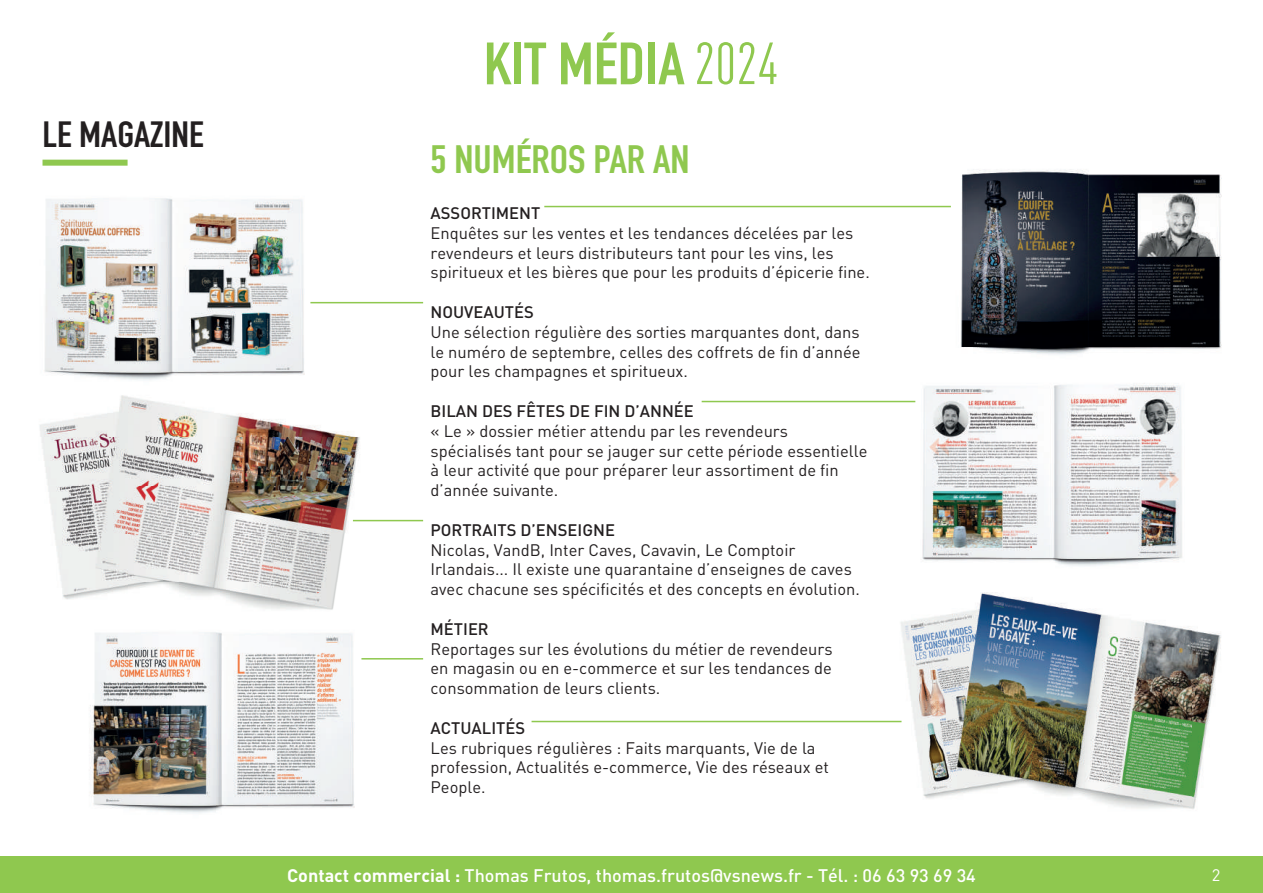
<style>
.page{position:relative;width:1263px;height:893px;background:#fff}
.page>*{position:absolute;margin:0;border:0;box-sizing:border-box;transform-origin:0 0}
.t1{font:700 58.65px "DIN Condensed";color:#8fc84f;scale:1.1 1}
.t2{font:700 39px "DIN Condensed";color:#8fc84f;scale:1.1 1}
.t3{font:700 36px "DIN Condensed";color:#231f20;scale:1.1 1}
.t4{font:500 18px "DIN";color:#fff}
.t5{font:16.5px/19.8px "DIN";color:#231f20}
.t6{font:500 16.5px "DIN";color:#231f20}
.t7{font:16.5px "DIN";color:#fff}
.s1{font-family:"DIN Cond";font-weight:400;font-size:58.35px}
.s2{font-weight:700}
</style>
<div class="page">
<div style="left:43px;top:160px;width:85px;height:6px;background:#8fc84f"></div>
<img style="left:889px;top:592px;width:332px;height:217px">
<img style="left:39px;top:395px;width:343px;height:215px">
<img style="left:44px;top:198px;width:273px;height:182px">
<img style="left:90px;top:632px;width:276px;height:181px">
<img style="left:960px;top:170px;width:262px;height:185px">
<img style="left:909px;top:383px;width:273px;height:183px">
<div style="left:0;top:856px;width:1263px;height:37px;background:#8fc84f"></div>
<hr style="left:310px;top:302px;width:113px;height:1px;background:#8fc84f">
<hr style="left:353px;top:520px;width:70px;height:1px;background:#8fc84f">
<hr style="left:361px;top:658px;width:62px;height:1px;background:#8fc84f">
<hr style="left:544px;top:206px;width:407px;height:1px;background:#8fc84f">
<hr style="left:702px;top:401px;width:213px;height:1px;background:#8fc84f">
<hr style="left:531px;top:721px;width:370px;height:1px;background:#8fc84f">
<h3 class="t3" style="left:43px;top:110px;width:148px">LE MAGAZINE</h3>
<h1 class="t1" style="left:484px;top:24px;width:269px">KIT MÉDIA <span class="s1">2024</span></h1>
<h2 class="t2" style="left:431px;top:134px;width:237px">5 NUMÉROS PAR AN</h2>
<p class="t6" style="left:431px;top:203px;width:111px">ASSORTIMENT</p>
<p class="t5" style="left:431px;top:223px;width:441px">Enquêtes sur les ventes et les tendances décelées par les revendeurs et leurs distributeurs tant pour les vins, les spiritueux et les bières que pour les produits d’épicerie fine.</p>
<p class="t6" style="left:431px;top:302px;width:105px">NOUVEAUTÉS</p>
<p class="t5" style="left:431px;top:322px;width:431px;text-align:justify">Une sélection régulière des sorties marquantes dont, dans le numéro de septembre, celles des coffrets de fin d’année pour les champagnes et spiritueux.</p>
<p class="t6" style="left:431px;top:401px;width:265px">BILAN DES FÊTES DE FIN D’ANNÉE</p>
<p class="t5" style="left:431px;top:421px;width:438px">« Le » dossier métier attendu par les revendeurs spécialisés tant pour se jauger sur cette période essentielle à leur activité que pour préparer leur assortiment de fin d’année suivante.</p>
<p class="t6" style="left:431px;top:519px;width:186px">PORTRAITS D’ENSEIGNE</p>
<p class="t5" style="left:431px;top:539px;width:431px">Nicolas, VandB, Inter Caves, Cavavin, Le Comptoir<br>Irlandais... Il existe une quarantaine d’enseignes de caves avec chacune ses spécificités et des concepts en évolution.</p>
<p class="t6" style="left:431px;top:618px;width:60px">MÉTIER</p>
<p class="t5" style="left:431px;top:638px;width:404px;text-align:justify">Reportages sur les évolutions du métier de revendeurs en magasin ou en e-commerce et sur les tendances de consommation de leurs clients.</p>
<p class="t6" style="left:431px;top:717px;width:96px">ACTUALITÉS</p>
<p class="t5" style="left:431px;top:737px;width:400px">Les rubriques régulières : Faits marquants, Vie de la profession, Actualités e-commerce, Vie des réseaux et<br>People.</p>
<p class="t4" style="left:287px;top:864px;width:690px"><span class="s2">Contact commercial :</span> Thomas Frutos, thomas.frutos@vsnews.fr - Tél. : 06 63 93 69 34</p>
<p class="t7" style="left:1212px;top:865px;width:10px">2</p>
</div>
